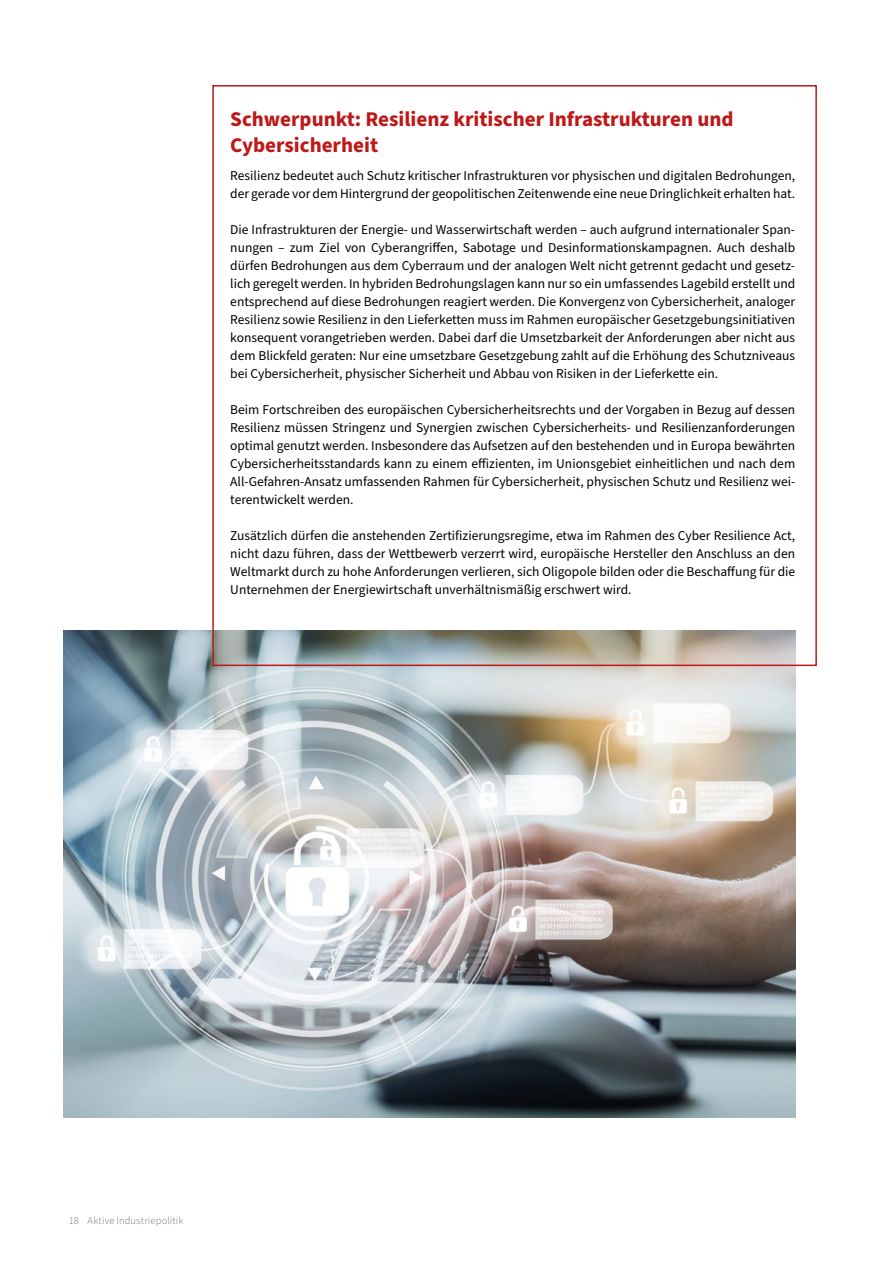
<style>
.page{position:relative;width:893px;height:1263px;background:#fff}
.page>*{position:absolute;margin:0;border:0;box-sizing:border-box;transform-origin:0 0}
.t1{font:700 21px/25.5px "Source Sans Pro";color:#be1919}
.t2{font:13.5px/18px "Source Sans Pro";color:#000;text-align:justify}
.t3{font:300 10.5px "Source Sans Pro";letter-spacing:.015em;color:#6b6b6a}
</style>
<div class="page">
<img style="left:64px;top:630px;width:731px;height:487px">
<div style="left:212px;top:85px;width:605px;height:581px;border:2px solid #be1919"></div>
<h1 class="t1" style="left:230px;top:107px;width:505px">Schwerpunkt: Resilienz kritischer Infrastrukturen und<br>Cybersicherheit</h1>
<p class="t2" style="left:230px;top:167px;width:566px">Resilienz bedeutet auch Schutz kritischer Infrastrukturen vor physischen und digitalen Bedrohungen, der gerade vor dem Hintergrund der geopolitischen Zeitenwende eine neue Dringlichkeit erhalten hat.</p>
<p class="t2" style="left:230px;top:221px;width:566px">Die Infrastrukturen der Energie- und Wasserwirtschaft werden – auch aufgrund internationaler Span&shy;nungen – zum Ziel von Cyberangriffen, Sabotage und Desinformationskampagnen. Auch deshalb dürfen Bedrohungen aus dem Cyberraum und der analogen Welt nicht getrennt gedacht und gesetz&shy;lich geregelt werden. In hybriden Bedrohungslagen kann nur so ein umfassendes Lagebild erstellt und entsprechend auf diese Bedrohungen reagiert werden. Die Konvergenz von Cybersicherheit, analoger Resilienz sowie Resilienz in den Lieferketten muss im Rahmen europäischer Gesetzgebungsinitiativen konsequent vorangetrieben werden. Dabei darf die Umsetzbarkeit der Anforderungen aber nicht aus dem Blickfeld geraten: Nur eine umsetzbare Gesetzgebung zahlt auf die Erhöhung des Schutzniveaus bei Cybersicherheit, physischer Sicherheit und Abbau von Risiken in der Lieferkette ein.</p>
<p class="t2" style="left:230px;top:401px;width:566px">Beim Fortschreiben des europäischen Cybersicherheitsrechts und der Vorgaben in Bezug auf dessen Resilienz müssen Stringenz und Synergien zwischen Cybersicherheits- und Resilienzanforderungen optimal genutzt werden. Insbesondere das Aufsetzen auf den bestehenden und in Europa bewährten Cybersicherheitsstandards kann zu einem effizienten, im Unionsgebiet einheitlichen und nach dem All-Gefahren-Ansatz umfassenden Rahmen für Cybersicherheit, physischen Schutz und Resilienz wei&shy;terentwickelt werden.</p>
<p class="t2" style="left:230px;top:527px;width:566px">Zusätzlich dürfen die anstehenden Zertifizierungsregime, etwa im Rahmen des Cyber Resilience Act, nicht dazu führen, dass der Wettbewerb verzerrt wird, europäische Hersteller den Anschluss an den Weltmarkt durch zu hohe Anforderungen verlieren, sich Oligopole bilden oder die Beschaffung für die Unternehmen der Energiewirtschaft unverhältnismäßig erschwert wird.</p>
<p class="t3" style="left:69px;top:1214px;width:116px">18 Aktive Industriepolitik</p>
</div>
